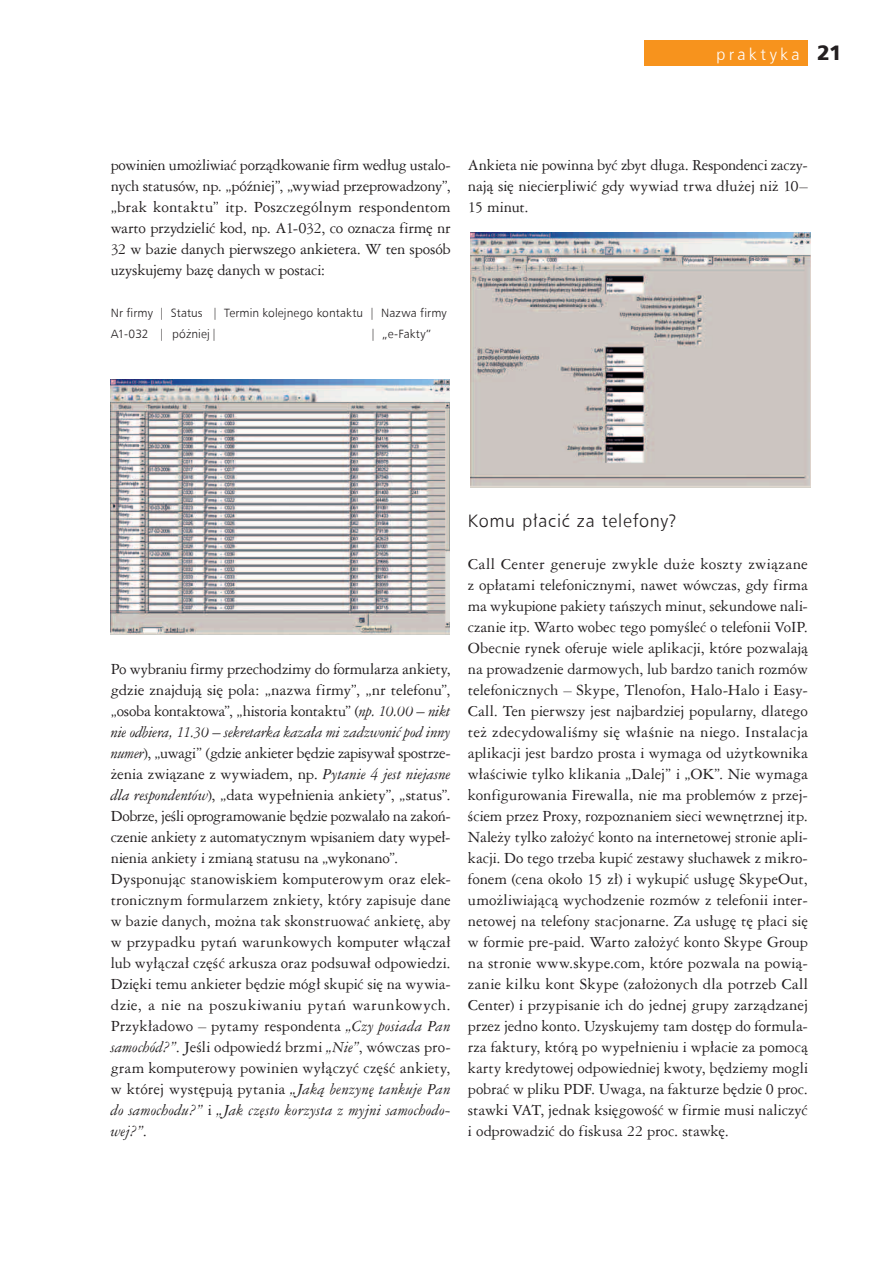
<style>
.page{position:relative;width:893px;height:1263px;background:#fff}
.page>*{position:absolute;margin:0;border:0;box-sizing:border-box;transform-origin:0 0}
.t1{font:18px "Humnst 777 Lt EU";letter-spacing:.04em;color:#231f20}
.t2{font:16.5px/21px "Ameri Garmnd EU";color:#231f20;text-align:justify}
.t3{font:16.5px "Humnst 777 Lt EU";letter-spacing:.21em;color:#fff}
.t4{font:12px/21px "Humnst 777 Lt EU";letter-spacing:.01em;color:#231f20}
.s1{font-family:"Humnst 777 Blk EU";font-size:21px;color:#231f20}
.s2{font-style:italic}
</style>
<div class="page">
<div style="left:644px;top:41px;width:164px;height:25px;background:#f7931d"></div>
<img style="left:110px;top:380px;width:340px;height:254px">
<img style="left:470px;top:232px;width:340px;height:255px">
<p class="t3" style="left:716px;top:44px;width:127px">praktyka <span class="s1">21</span></p>
<p class="t2" style="left:111px;top:154px;width:341px">powinien umożliwiać porządkowanie firm według ustalo&shy;nych statusów, np. „później”, „wywiad przeprowadzony”, „brak kontaktu” itp. Poszczególnym respondentom warto przydzielić kod, np. A1-032, co oznacza firmę nr 32 w bazie danych pierwszego ankietera. W ten sposób uzyskujemy bazę danych w postaci:</p>
<p class="t4" style="left:111px;top:302px;width:337px">Nr firmy | Status | Termin kolejnego kontaktu | Nazwa firmy<br>A1-032 | póżniej |</p>
<p class="t4" style="left:370px;top:323px;width:63px">| „e-Fakty”</p>
<p class="t2" style="left:468px;top:154px;width:341px">Ankieta nie powinna być zbyt długa. Respondenci zaczy&shy;nają się niecierpliwić gdy wywiad trwa dłużej niż 10– 15 minut.</p>
<p class="t2" style="left:111px;top:658px;width:342px;text-align:left">Po wybraniu firmy przechodzimy do formularza ankiety, gdzie znajdują się pola: „nazwa firmy”, „nr telefonu”, „osoba kontaktowa”, „historia kontaktu” (<span class="s2">np. 10.00 – nikt nie odbiera, 11.30 – sekretarka kazała mi zadzwonić pod inny numer</span>), „uwagi” (gdzie ankieter będzie zapisywał spostrze&shy;żenia związane z wywiadem, np. <span class="s2">Pytanie 4 jest niejasne dla respondentów</span>), „data wypełnienia ankiety”, „status”.<br>Dobrze, jeśli oprogramowanie będzie pozwalało na zakoń&shy;czenie ankiety z automatycznym wpisaniem daty wypeł&shy;nienia ankiety i zmianą statusu na „wykonano”.<br>Dysponując stanowiskiem komputerowym oraz elek&shy;tronicznym formularzem znkiety, który zapisuje dane w bazie danych, można tak skonstruować ankietę, aby w przypadku pytań warunkowych komputer włączał lub wyłączał część arkusza oraz podsuwał odpowiedzi.<br>Dzięki temu ankieter będzie mógł skupić się na wywia&shy;dzie, a nie na poszukiwaniu pytań warunkowych.<br>Przykładowo – pytamy respondenta <span class="s2">„Czy posiada Pan samochód?”</span>. Jeśli odpowiedź brzmi <span class="s2">„Nie”</span>, wówczas pro&shy;gram komputerowy powinien wyłączyć część ankiety, w której występują pytania <span class="s2">„Jaką benzynę tankuje Pan do samochodu?”</span> i <span class="s2">„Jak często korzysta z myjni samochodo&shy;wej?”</span>.</p>
<p class="t1" style="left:468px;top:510px;width:211px">Komu płacić za telefony?</p>
<p class="t2" style="left:468px;top:553px;width:342px">Call Center generuje zwykle duże koszty związane z opłatami telefonicznymi, nawet wówczas, gdy firma ma wykupione pakiety tańszych minut, sekundowe nali&shy;czanie itp. Warto wobec tego pomyśleć o telefonii VoIP.<br>Obecnie rynek oferuje wiele aplikacji, które pozwalają na prowadzenie darmowych, lub bardzo tanich rozmów telefonicznych – Skype, Tlenofon, Halo-Halo i Easy-Call. Ten pierwszy jest najbardziej popularny, dlatego też zdecydowaliśmy się właśnie na niego. Instalacja aplikacji jest bardzo prosta i wymaga od użytkownika właściwie tylko klikania „Dalej” i „OK”. Nie wymaga konfigurowania Firewalla, nie ma problemów z przej&shy;ściem przez Proxy, rozpoznaniem sieci wewnętrznej itp.<br>Należy tylko założyć konto na internetowej stronie apli&shy;kacji. Do tego trzeba kupić zestawy słuchawek z mikro&shy;fonem (cena około 15 zł) i wykupić usługę SkypeOut, umożliwiającą wychodzenie rozmów z telefonii inter&shy;netowej na telefony stacjonarne. Za usługę tę płaci się w formie pre-paid. Warto założyć konto Skype Group na stronie www.skype.com, które pozwala na powią&shy;zanie kilku kont Skype (założonych dla potrzeb Call Center) i przypisanie ich do jednej grupy zarządzanej przez jedno konto. Uzyskujemy tam dostęp do formula&shy;rza faktury, którą po wypełnieniu i wpłacie za pomocą karty kredytowej odpowiedniej kwoty, będziemy mogli pobrać w pliku PDF. Uwaga, na fakturze będzie 0 proc. stawki VAT, jednak księgowość w firmie musi naliczyć i odprowadzić do fiskusa 22 proc. stawkę.</p>
</div>
